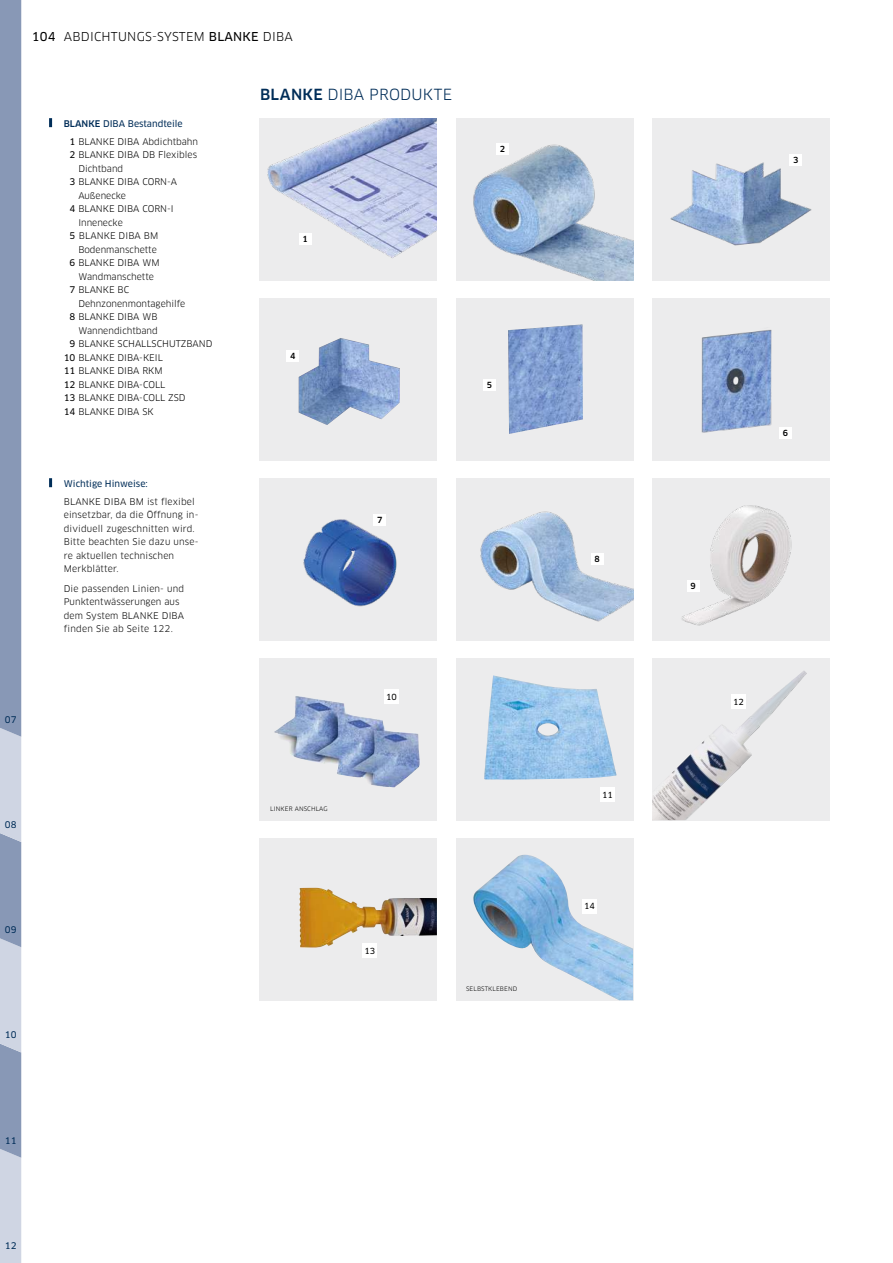
<style>
.page{position:relative;width:893px;height:1263px;background:#fff}
.page>*{position:absolute;margin:0;border:0;box-sizing:border-box;transform-origin:0 0}
.t1{font:15px "Clan OT";letter-spacing:.01em;color:#002d58}
.t2{font:12px "Clan OT";letter-spacing:.02em;color:#000}
.t3{font:9px/13.5px "Clan OT";color:#000}
.t4{font:9px "Clan OT News";color:#002d58}
.t5{font:8.25px "Clan OT News";letter-spacing:-.01em;color:#000}
.t6{font:500 8.25px "Clan OT";color:#000}
.t7{font:6px "Clan OT";letter-spacing:.02em;color:#000}
.s1{font-family:"Clan OT News"}
.s2{font-family:"Clan OT";font-weight:500}
.s3{font-weight:500}
</style>
<div class="page">
<div style="left:456px;top:658px;width:177px;height:162px;background:#ececed"></div>
<img style="left:484px;top:675px;width:132px;height:104px">
<div style="left:260px;top:658px;width:177px;height:162px;background:#ececed"></div>
<img style="left:274px;top:696px;width:146px;height:91px">
<svg style="left:0;top:0;width:21px;height:1263px;background:#9aa7c1"></svg>
<img style="left:652px;top:298px;width:177px;height:162px">
<div style="left:260px;top:478px;width:177px;height:162px;background:#ececed"></div>
<img style="left:303px;top:514px;width:94px;height:93px">
<img style="left:456px;top:478px;width:177px;height:162px">
<div style="left:260px;top:118px;width:177px;height:162px;background:#ececed"></div>
<img style="left:267px;top:118px;width:170px;height:140px">
<div style="left:456px;top:118px;width:177px;height:162px;background:#ececed"></div>
<img style="left:473px;top:144px;width:160px;height:136px">
<div style="left:652px;top:118px;width:177px;height:162px;background:#ececed"></div>
<img style="left:670px;top:162px;width:142px;height:84px">
<div style="left:260px;top:298px;width:177px;height:162px;background:#ececed"></div>
<img style="left:299px;top:338px;width:101px;height:87px">
<div style="left:299px;top:233px;width:12px;height:11px;background:#fff"></div>
<div style="left:496px;top:143px;width:13px;height:11px;background:#fff"></div>
<div style="left:456px;top:298px;width:177px;height:162px;background:#ececed"></div>
<img style="left:508px;top:324px;width:75px;height:110px">
<div style="left:789px;top:154px;width:13px;height:11px;background:#fff"></div>
<div style="left:287px;top:350px;width:12px;height:11px;background:#fff"></div>
<div style="left:483px;top:379px;width:12px;height:11px;background:#fff"></div>
<div style="left:779px;top:427px;width:13px;height:12px;background:#fff"></div>
<div style="left:591px;top:553px;width:12px;height:12px;background:#fff"></div>
<div style="left:374px;top:514px;width:12px;height:11px;background:#fff"></div>
<div style="left:652px;top:478px;width:177px;height:162px;background:#ececed"></div>
<img style="left:682px;top:505px;width:110px;height:121px">
<div style="left:456px;top:838px;width:177px;height:162px;background:#ececed"></div>
<img style="left:473px;top:855px;width:160px;height:145px">
<div style="left:652px;top:658px;width:177px;height:162px;background:#ececed"></div>
<img style="left:652px;top:671px;width:155px;height:149px">
<div style="left:687px;top:580px;width:12px;height:12px;background:#fff"></div>
<div style="left:260px;top:838px;width:177px;height:162px;background:#ececed"></div>
<img style="left:299px;top:888px;width:138px;height:60px">
<div style="left:731px;top:694px;width:15px;height:15px;background:#fff"></div>
<div style="left:600px;top:787px;width:15px;height:15px;background:#fff"></div>
<div style="left:384px;top:689px;width:15px;height:15px;background:#fff"></div>
<div style="left:362px;top:943px;width:15px;height:15px;background:#fff"></div>
<div style="left:582px;top:899px;width:15px;height:14px;background:#fff"></div>
<svg style="left:49px;top:118px;width:3px;height:9px"></svg>
<svg style="left:49px;top:478px;width:3px;height:9px"></svg>
<h2 class="t2" style="left:32px;top:30px;width:262px"><span class="s1">104</span> ABDICHTUNGS-SYSTEM <span class="s1">BLANKE</span> DIBA</h2>
<p class="t4" style="left:64px;top:119px;width:120px"><span class="s2">BLANKE</span> DIBA Bestandteile</p>
<p class="t3" style="left:70px;top:135px;width:130px"><span class="s1">1</span> BLANKE DIBA Abdichtbahn</p>
<p class="t3" style="left:70px;top:148px;width:129px"><span class="s1">2</span> BLANKE DIBA DB Flexibles</p>
<p class="t3" style="left:78px;top:162px;width:46px">Dichtband</p>
<p class="t3" style="left:70px;top:175px;width:109px"><span class="s1">3</span> BLANKE DIBA CORN-A</p>
<p class="t3" style="left:78px;top:189px;width:49px">Außenecke</p>
<p class="t3" style="left:70px;top:202px;width:106px"><span class="s1">4</span> BLANKE DIBA CORN-I</p>
<p class="t3" style="left:78px;top:216px;width:46px">Innenecke</p>
<p class="t3" style="left:70px;top:229px;width:90px"><span class="s1">5</span> BLANKE DIBA BM</p>
<p class="t3" style="left:78px;top:243px;width:80px">Bodenmanschette</p>
<p class="t3" style="left:70px;top:256px;width:91px"><span class="s1">6</span> BLANKE DIBA WM</p>
<p class="t3" style="left:78px;top:270px;width:77px">Wandmanschette</p>
<p class="t3" style="left:70px;top:283px;width:61px"><span class="s1">7</span> BLANKE BC</p>
<p class="t3" style="left:78px;top:297px;width:109px">Dehnzonenmontagehilfe</p>
<p class="t3" style="left:70px;top:310px;width:89px"><span class="s1">8</span> BLANKE DIBA WB</p>
<p class="t3" style="left:78px;top:324px;width:81px">Wannendichtband</p>
<p class="t3" style="left:70px;top:337px;width:144px"><span class="s1">9</span> BLANKE SCHALLSCHUTZBAND</p>
<p class="t3" style="left:64px;top:351px;width:101px"><span class="s1">10</span> BLANKE DIBA-KEIL</p>
<p class="t3" style="left:64px;top:364px;width:100px"><span class="s1">11</span> BLANKE DIBA RKM</p>
<p class="t3" style="left:64px;top:378px;width:103px"><span class="s1">12</span> BLANKE DIBA-COLL</p>
<p class="t3" style="left:64px;top:391px;width:123px"><span class="s1">13</span> BLANKE DIBA-COLL ZSD</p>
<p class="t3" style="left:64px;top:405px;width:91px"><span class="s1">14</span> BLANKE DIBA SK</p>
<h1 class="t1" style="left:260px;top:86px;width:194px"><span class="s3">BLANKE</span> DIBA PRODUKTE</h1>
<p class="t6" style="left:303px;top:234px;width:7px">1</p>
<p class="t6" style="left:290px;top:351px;width:7px">4</p>
<p class="t4" style="left:5px;top:714px;width:13px">07</p>
<p class="t4" style="left:64px;top:479px;width:86px">Wichtige Hinweise:</p>
<p class="t3" style="left:64px;top:495px;width:136px">BLANKE DIBA BM ist flexibel einsetzbar, da die Öffnung in&shy;dividuell zugeschnitten wird.<br>Bitte beachten Sie dazu unse&shy;re aktuellen technischen<br>Merkblätter.</p>
<p class="t3" style="left:64px;top:582px;width:122px">Die passenden Linien- und<br>Punktentwässerungen aus dem System BLANKE DIBA finden Sie ab Seite 122.</p>
<p class="t6" style="left:377px;top:515px;width:7px">7</p>
<p class="t5" style="left:386px;top:692px;width:12px">10</p>
<p class="t4" style="left:5px;top:819px;width:13px">08</p>
<p class="t7" style="left:270px;top:805px;width:59px">LINKER ANSCHLAG</p>
<p class="t6" style="left:500px;top:144px;width:7px">2</p>
<p class="t6" style="left:487px;top:380px;width:7px">5</p>
<p class="t4" style="left:5px;top:924px;width:13px">09</p>
<p class="t4" style="left:5px;top:1030px;width:13px">10</p>
<p class="t5" style="left:364px;top:946px;width:12px">13</p>
<p class="t7" style="left:466px;top:985px;width:53px">SELBSTKLEBEND</p>
<p class="t4" style="left:5px;top:1135px;width:13px">11</p>
<p class="t4" style="left:5px;top:1240px;width:13px">12</p>
<p class="t6" style="left:595px;top:555px;width:7px">8</p>
<p class="t5" style="left:602px;top:790px;width:12px">11</p>
<p class="t5" style="left:584px;top:901px;width:12px">14</p>
<p class="t6" style="left:793px;top:155px;width:7px">3</p>
<p class="t6" style="left:783px;top:429px;width:7px">6</p>
<p class="t6" style="left:691px;top:582px;width:7px">9</p>
<p class="t5" style="left:733px;top:697px;width:12px">12</p>
</div>
